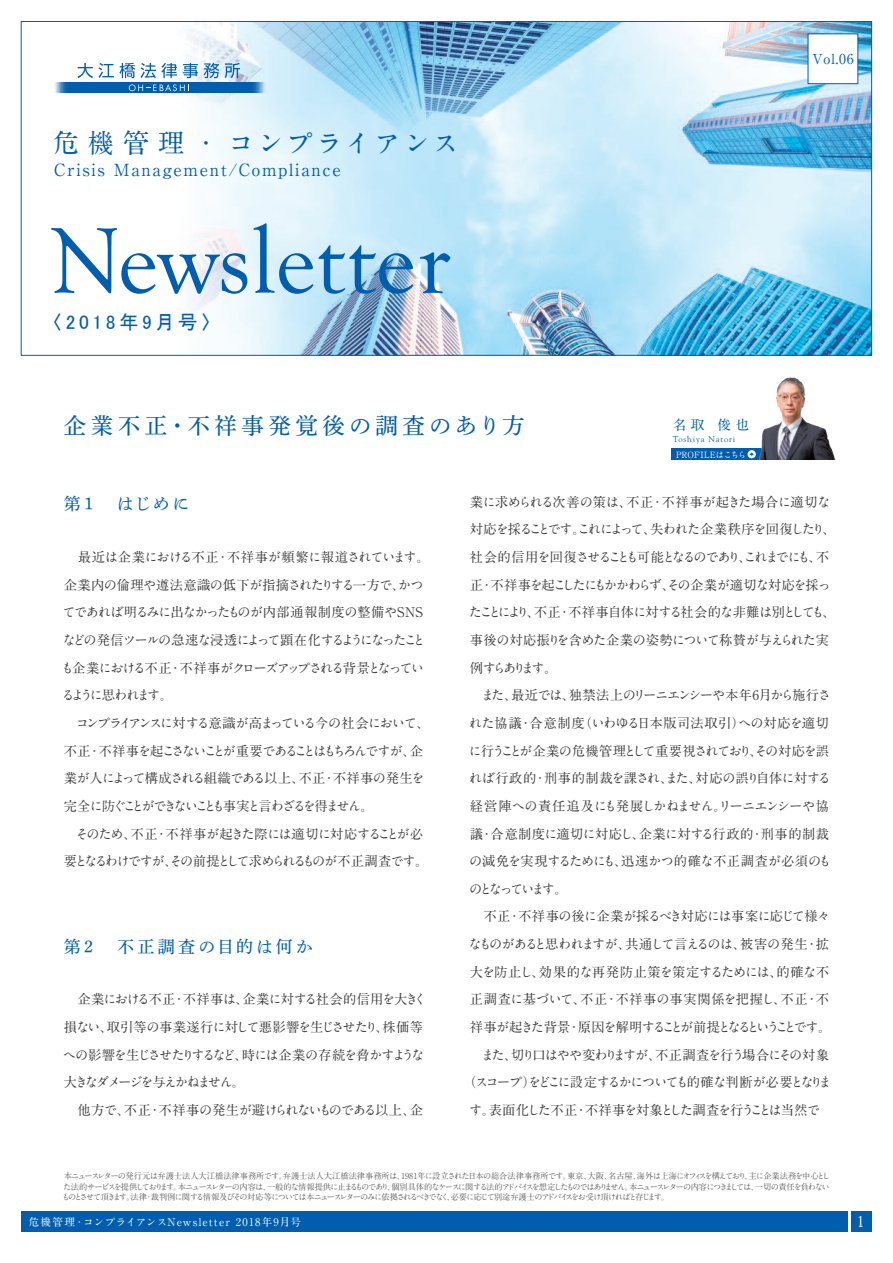
<style>
.page{position:relative;width:893px;height:1263px;background:#fff}
.page>*{position:absolute;margin:0;border:0;box-sizing:border-box;transform-origin:0 0}
.t1{font:700 26.55px "A1 Mincho Std";letter-spacing:.1em;color:#015dad}
.t2{font:22.5px "Shuei Min Pro M";letter-spacing:.2em;color:#015dad}
.t3{font:19.5px "MS P Gothic";letter-spacing:.18em;color:#015dad}
.t4{font:16.95px "Shuei Min Pro M";letter-spacing:.175em;color:#015dad}
.t5{font:700 16.8px "A1 Mincho Std";letter-spacing:.1em;color:#015dad}
.t6{font:15.9px "Goudy Std";color:#fff}
.t7{font:700 13.8px "A1 Mincho Std";letter-spacing:.06em;color:#015dad}
.t8{font:700 13.35px/27.6px "A1 Mincho Std";letter-spacing:-.1em;color:#3e3e3f}
.t9{font:700 13.35px/27.6px "A1 Mincho Std";letter-spacing:-.08em;color:#3e3e3f}
.t10{font:700 13.35px "A1 Mincho Std";letter-spacing:-.035em;color:#3e3e3f}
.t11{font:700 13.35px "A1 Mincho Std";letter-spacing:-.135em;color:#3e3e3f}
.t12{font:700 13.35px "A1 Mincho Std";letter-spacing:-.17em;color:#3e3e3f}
.t13{font:700 13.35px "A1 Mincho Std";letter-spacing:-.12em;color:#3e3e3f}
.t14{font:700 13.35px "A1 Mincho Std";letter-spacing:-.02em;color:#3e3e3f}
.t15{font:700 13.35px "A1 Mincho Std";color:#3e3e3f}
.t16{font:700 13.35px "A1 Mincho Std";letter-spacing:-.045em;color:#3e3e3f}
.t17{font:700 13.35px "A1 Mincho Std";letter-spacing:.035em;color:#3e3e3f}
.t18{font:700 13.35px "A1 Mincho Std";letter-spacing:-.015em;color:#3e3e3f}
.t19{font:700 13.35px "A1 Mincho Std";letter-spacing:-.06em;color:#3e3e3f}
.t20{font:700 13.35px "A1 Mincho Std";letter-spacing:-.05em;color:#3e3e3f}
.t21{font:700 13.35px "A1 Mincho Std";letter-spacing:.03em;color:#3e3e3f}
.t22{font:700 13.35px "A1 Mincho Std";letter-spacing:-.225em;color:#3e3e3f}
.t23{font:700 10.65px "A1 Mincho Std";letter-spacing:.095em;color:#fff}
.t24{font:8.55px "Goudy Std";letter-spacing:.1em;color:#015dad}
.t25{font:700 8.55px "A1 Mincho Std";letter-spacing:.005em;color:#fff}
.t26{font:700 8.25px/10.5px "A1 Mincho Std";letter-spacing:-.17em;color:#636366;text-align:justify}
</style>
<div class="page">
<div style="left:671px;top:448px;width:94px;height:12px;background:#015dad"></div>
<svg style="left:747px;top:450px;width:8px;height:8px"></svg>
<img style="left:755px;top:377px;width:81px;height:83px">
<img style="left:84px;top:23px;width:786px;height:331px">
<div style="left:808px;top:33px;width:50px;height:51px;background:#fff;border:1px solid #015dad"></div>
<svg style="left:77px;top:63px;width:58px;height:15px"></svg>
<svg style="left:141px;top:63px;width:36px;height:15px"></svg>
<svg style="left:183px;top:63px;width:15px;height:15px"></svg>
<svg style="left:204px;top:63px;width:15px;height:15px"></svg>
<svg style="left:225px;top:63px;width:15px;height:15px"></svg>
<div style="left:69px;top:82px;width:181px;height:11px;background:#015dad"></div>
<svg style="left:129px;top:84px;width:60px;height:7px"></svg>
<svg style="left:51px;top:228px;width:196px;height:66px"></svg>
<svg style="left:253px;top:223px;width:160px;height:71px;background:#a1cbe7"></svg>
<svg style="left:420px;top:252px;width:30px;height:41px"></svg>
<div style="left:851px;top:1211px;width:21px;height:21px;background:#015dad"></div>
<div style="left:21px;top:1211px;width:827px;height:21px;background:#015dad"></div>
<h1 class="t1" style="left:53px;top:122px;width:408px">危機管理・コンプライアンス</h1>
<p class="t5" style="left:54px;top:156px;width:288px">Crisis Management/Compliance</p>
<h3 class="t3" style="left:53px;top:312px;width:160px">〈2018年9月号〉</h3>
<h2 class="t2" style="left:64px;top:409px;width:463px">企業不正・不祥事発覚後の調査のあり方</h2>
<p class="t7" style="left:812px;top:48px;width:43px">Vol.06</p>
<p class="t7" style="left:673px;top:414px;width:78px">名取 俊也</p>
<p class="t24" style="left:673px;top:433px;width:64px">Toshiya Natori</p>
<p class="t25" style="left:676px;top:447px;width:72px">PROFILEはこちら</p>
<p class="t4" style="left:64px;top:491px;width:127px">第1　はじめに</p>
<p class="t8" style="left:61px;top:541px;width:370px">　最近は企業における不正・不祥事が頻繁に報道されています。企業内の倫理や遵法意識の低下が指摘されたりする一方で、かつてであれば明るみに出なかったものが内部通報制度の整備やSNSなどの発信ツールの急速な浸透によって顕在化するようになったことも企業における不正・不祥事がクローズアップされる背景となっているように思われます。<br>　コンプライアンスに対する意識が高まっている今の社会において、不正・不祥事を起こさないことが重要であることはもちろんですが、企業が人によって構成される組織である以上、不正・不祥事の発生を完全に防ぐことができないことも事実と言わざるを得ません。<br>　そのため、不正・不祥事が起きた際には適切に対応することが必要となるわけですが、その前提として求められるものが不正調査です。</p>
<p class="t4" style="left:64px;top:934px;width:251px">第2　不正調査の目的は何か</p>
<p class="t9" style="left:63px;top:984px;width:365px">　企業における不正・不祥事は、企業に対する社会的信用を大きく損ない、取引等の事業遂行に対して悪影響を生じさせたり、株価等への影響を生じさせたりするなど、時には企業の存続を脅かすような大きなダメージを与えかねません。<br>　他方で、不正・不祥事の発生が避けられないものである以上、企</p>
<p class="t14" style="left:470px;top:491px;width:362px">業に求められる次善の策は、不正・不祥事が起きた場合に適切な</p>
<p class="t9" style="left:470px;top:514px;width:367px">対応を採ることです。これによって、失われた企業秩序を回復したり、</p>
<p class="t11" style="left:470px;top:546px;width:361px">社会的信用を回復させることも可能となるのであり、これまでにも、不</p>
<p class="t8" style="left:470px;top:569px;width:363px">正・不祥事を起こしたにもかかわらず、その企業が適切な対応を採っ</p>
<p class="t9" style="left:469px;top:597px;width:368px">たことにより、不正・不祥事自体に対する社会的な非難は別としても、</p>
<p class="t10" style="left:470px;top:629px;width:361px">事後の対応振りを含めた企業の姿勢について称賛が与えられた実</p>
<p class="t22" style="left:470px;top:657px;width:89px">例すらあります。</p>
<p class="t9" style="left:470px;top:680px;width:363px">　また、最近では、独禁法上のリーニエンシーや本年6月から施行さ</p>
<p class="t15" style="left:469px;top:712px;width:362px">れた協議・合意制度（いわゆる日本版司法取引）への対応を適切</p>
<p class="t9" style="left:468px;top:735px;width:362px">に行うことが企業の危機管理として重要視されており、その対応を誤</p>
<p class="t10" style="left:469px;top:767px;width:364px">れば行政的・刑事的制裁を課され、また、対応の誤り自体に対する</p>
<p class="t16" style="left:470px;top:795px;width:361px">経営陣への責任追及にも発展しかねません。リーニエンシーや協</p>
<p class="t17" style="left:470px;top:823px;width:361px">議・合意制度に適切に対応し、企業に対する行政的・刑事的制裁</p>
<p class="t18" style="left:469px;top:850px;width:364px">の減免を実現するためにも、迅速かつ的確な不正調査が必須のも</p>
<p class="t22" style="left:469px;top:878px;width:100px">のとなっています。</p>
<p class="t19" style="left:470px;top:905px;width:362px">　不正・不祥事の後に企業が採るべき対応には事案に応じて様々</p>
<p class="t9" style="left:468px;top:928px;width:362px">なものがあると思われますが、共通して言えるのは、被害の発生・拡</p>
<p class="t20" style="left:470px;top:961px;width:361px">大を防止し、効果的な再発防止策を策定するためには、的確な不</p>
<p class="t21" style="left:470px;top:988px;width:361px">正調査に基づいて、不正・不祥事の事実関係を把握し、不正・不</p>
<p class="t12" style="left:470px;top:1016px;width:363px">祥事が起きた背景・原因を解明することが前提となるということです。</p>
<p class="t9" style="left:470px;top:1039px;width:361px">　また、切り口はやや変わりますが、不正調査を行う場合にその対象</p>
<p class="t13" style="left:463px;top:1071px;width:370px">（スコープ）をどこに設定するかについても的確な判断が必要となりま</p>
<p class="t8" style="left:469px;top:1094px;width:352px">す。表面化した不正・不祥事を対象とした調査を行うことは当然で</p>
<p class="t26" style="left:62px;top:1170px;width:770px">本ニュースレターの発行元は弁護士法人大江橋法律事務所です。弁護士法人大江橋法律事務所は、1981年に設立された日本の総合法律事務所です。東京、大阪、名古屋、海外は上海にオフィスを構えており、主に企業法務を中心とした法的サービスを提供しております。本ニュースレターの内容は、一般的な情報提供に止まるものであり、個別具体的なケースに関する法的アドバイスを想定したものではありません。本ニュースレターの内容につきましては、一切の責任を負わないものとさせて頂きます。法律・裁判例に関する情報及びその対応等については本ニュースレターのみに依拠されるべきでなく、必要に応じて別途弁護士のアドバイスをお受け頂ければと存じます。</p>
<p class="t23" style="left:29px;top:1213px;width:274px">危機管理・コンプライアンスNewsletter 2018年9月号</p>
<p class="t6" style="left:857px;top:1212px;width:9px">1</p>
</div>
